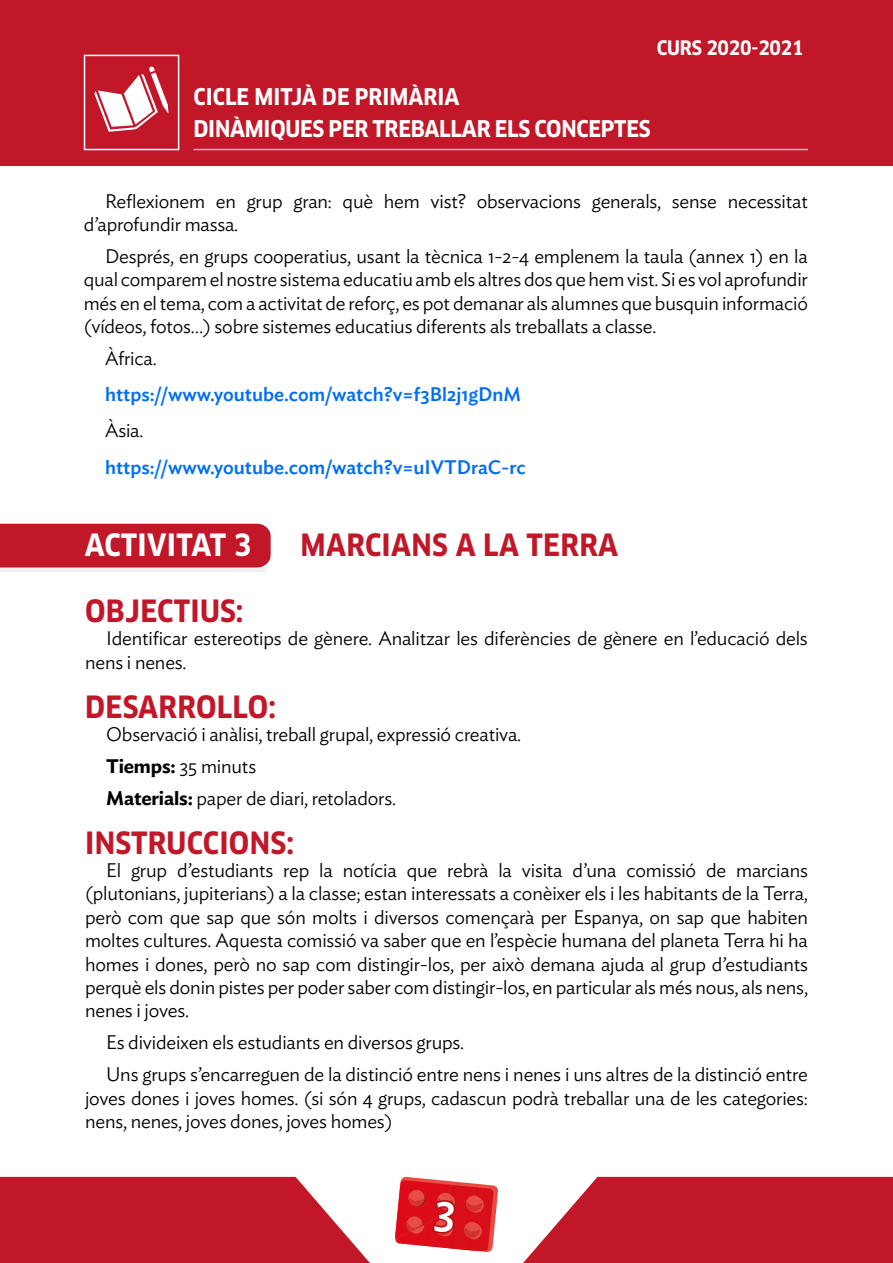
<style>
.page{position:relative;width:893px;height:1263px;background:#fff}
.page>*{position:absolute;margin:0;border:0;box-sizing:border-box;transform-origin:0 0}
.t1{font:700 30px "Clan Pro Narr";letter-spacing:.01em;color:#c11728}
.t2{font:700 30px "Clan Pro Narr";letter-spacing:.01em;color:#fff}
.t3{font:700 22.5px "Clan Pro Narr";letter-spacing:-.01em;color:#fff}
.t4{font:300 19.5px/23.4px "Ideal Sans";letter-spacing:-.01em;color:#000}
.t5{font:500 19.5px "Ideal Sans";color:#006df7}
.t6{font:700 19.5px "Clan Pro Narr";letter-spacing:-.01em;color:#fff}
.s1{font-weight:600}
</style>
<div class="page">
<div style="left:1px;top:0;width:892px;height:166px;background:#c11728"></div>
<svg style="left:0;top:1177px;width:370px;height:86px;background:#c72e3d"></svg>
<svg style="left:523px;top:1177px;width:370px;height:86px;background:#c72e3d"></svg>
<svg style="left:94px;top:66px;width:75px;height:66px"></svg>
<div style="left:84px;top:55px;width:95px;height:95px;border:2px solid #fff"></div>
<hr style="left:193px;top:149px;width:615px;height:1px;background:#fff">
<svg style="left:0;top:524px;width:271px;height:48px;background:#c52c3c"></svg>
<svg style="left:395px;top:1176px;width:103px;height:76px;background:#e14347"></svg>
<p class="t3" style="left:194px;top:83px;width:267px">CICLE MITJÀ DE PRIMÀRIA</p>
<p class="t6" style="left:657px;top:36px;width:148px">CURS 2020-2021</p>
<p class="t3" style="left:193px;top:116px;width:459px">DINÀMIQUES PER TREBALLAR ELS CONCEPTES</p>
<p class="t4" style="left:84px;top:187px;width:726px;text-indent:21px">Reflexionem en grup gran: què hem vist? observacions generals, sense necessitat d’aprofundir massa.</p>
<p class="t4" style="left:84px;top:243px;width:726px;text-align:justify;text-indent:21px">Després, en grups cooperatius, usant la tècnica 1-2-4 emplenem la taula (annex 1) en la qual comparem el nostre sistema educatiu amb els altres dos que hem vist. Si es vol aprofundir més en el tema, com a activitat de reforç, es pot demanar als alumnes que busquin informació (vídeos, fotos…) sobre sistemes educatius diferents als treballats a classe.</p>
<p class="t4" style="left:105px;top:345px;width:53px">Àfrica.</p>
<p class="t5" style="left:105px;top:379px;width:418px">https://www.youtube.com/watch?v=f3Bl2j1gDnM</p>
<p class="t4" style="left:105px;top:417px;width:40px">Àsia.</p>
<p class="t5" style="left:105px;top:452px;width:422px">https://www.youtube.com/watch?v=uIVTDraC-rc</p>
<h1 class="t2" style="left:85px;top:528px;width:168px">ACTIVITAT 3</h1>
<h1 class="t1" style="left:301px;top:528px;width:319px">MARCIANS A LA TERRA</h1>
<h1 class="t1" style="left:85px;top:593px;width:160px">OBJECTIUS:</h1>
<p class="t4" style="left:85px;top:625px;width:724px;text-indent:21px">Identificar estereotips de gènere. Analitzar les diferències de gènere en l’educació dels nens i nenes.</p>
<h1 class="t1" style="left:85px;top:689px;width:192px">DESARROLLO:</h1>
<p class="t4" style="left:106px;top:716px;width:416px;line-height:32px">Observació i anàlisi, treball grupal, expressió creativa.<br><span class="s1">Tiemps:</span> 35 minuts<br><span class="s1">Materials:</span> paper de diari, retoladors.</p>
<h1 class="t1" style="left:85px;top:825px;width:210px">INSTRUCCIONS:</h1>
<p class="t4" style="left:85px;top:857px;width:724px;text-align:justify;text-indent:21px">El grup d’estudiants rep la notícia que rebrà la visita d’una comissió de marcians (plutonians, jupiterians) a la classe; estan interessats a conèixer els i les habitants de la Terra, però com que sap que són molts i diversos començarà per Espanya, on sap que habiten moltes cultures. Aquesta comissió va saber que en l’espècie humana del planeta Terra hi ha homes i dones, però no sap com distingir-los, per això demana ajuda al grup d’estudiants perquè els donin pistes per poder saber com distingir-los, en particular als més nous, als nens, nenes i joves.</p>
<p class="t4" style="left:106px;top:1025px;width:703px;line-height:32px">Es divideixen els estudiants en diversos grups.<br>Uns grups s’encarreguen de la distinció entre nens i nenes i uns altres de la distinció entre</p>
<p class="t4" style="left:85px;top:1084px;width:724px">joves dones i joves homes. (si són 4 grups, cadascun podrà treballar una de les categories: nens, nenes, joves dones, joves homes)</p>
</div>
